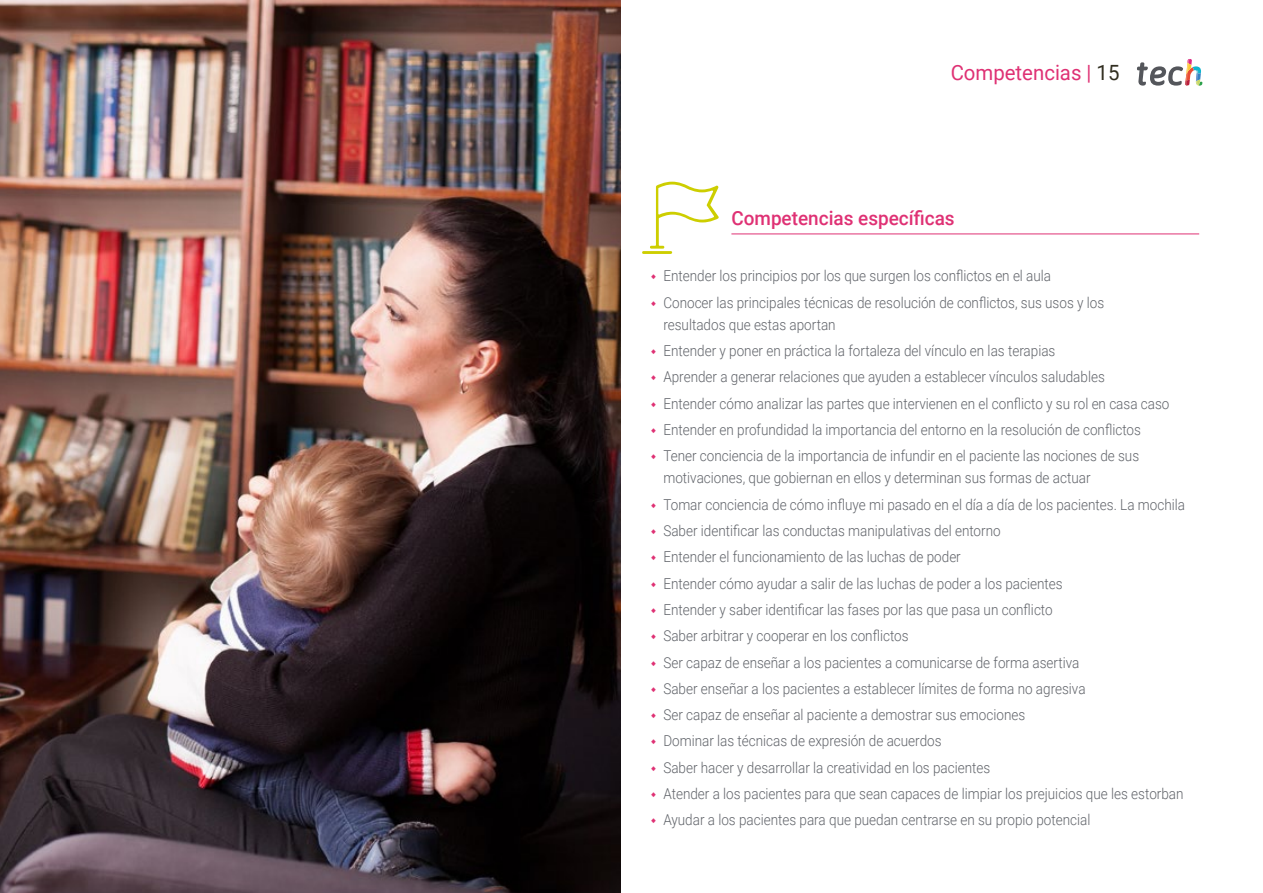
<style>
.page{position:relative;width:1263px;height:893px;background:#fff}
.page>*{position:absolute;margin:0;border:0;box-sizing:border-box;transform-origin:0 0}
.t1{font:21px "Roboto";color:#df3174}
.t2{font:500 19.5px "Roboto";color:#df3174}
.t3{font:300 15px/26.2px "Roboto";color:#61646a;scale:.9 1}
.s1{color:#312e20}
</style>
<div class="page">
<hr style="left:731px;top:234px;width:468px;height:1px;background:#df3174">
<hr style="left:642px;top:251px;width:30px;height:3px;background:#cdce00">
<svg style="left:650px;top:182px;width:69px;height:67px"></svg>
<img style="left:0;top:0;width:621px;height:893px">
<svg style="left:1137px;top:59px;width:65px;height:27px"></svg>
<h1 class="t1" style="left:951px;top:57px;width:170px">Competencias | <span class="s1">15</span></h1>
<h2 class="t2" style="left:731px;top:205px;width:225px">Competencias específicas</h2>
<p class="t3" style="left:663px;top:262px;width:491px">Entender los principios por los que surgen los conflictos en el aula<br>Conocer las principales técnicas de resolución de conflictos, sus usos y los</p>
<p class="t3" style="left:663px;top:311px;width:564px">resultados que estas aportan<br>Entender y poner en práctica la fortaleza del vínculo en las terapias<br>Aprender a generar relaciones que ayuden a establecer vínculos saludables<br>Entender cómo analizar las partes que intervienen en el conflicto y su rol en casa caso Entender en profundidad la importancia del entorno en la resolución de conflictos Tener conciencia de la importancia de infundir en el paciente las nociones de sus</p>
<p class="t3" style="left:663px;top:464px;width:581px">motivaciones, que gobiernan en ellos y determinan sus formas de actuar<br>Tomar conciencia de cómo influye mi pasado en el día a día de los pacientes. La mochila Saber identificar las conductas manipulativas del entorno<br>Entender el funcionamiento de las luchas de poder<br>Entender cómo ayudar a salir de las luchas de poder a los pacientes<br>Entender y saber identificar las fases por las que pasa un conflicto<br>Saber arbitrar y cooperar en los conflictos<br>Ser capaz de enseñar a los pacientes a comunicarse de forma asertiva<br>Saber enseñar a los pacientes a establecer límites de forma no agresiva<br>Ser capaz de enseñar al paciente a demostrar sus emociones<br>Dominar las técnicas de expresión de acuerdos<br>Saber hacer y desarrollar la creatividad en los pacientes<br>Atender a los pacientes para que sean capaces de limpiar los prejuicios que les estorban Ayudar a los pacientes para que puedan centrarse en su propio potencial</p>
</div>
